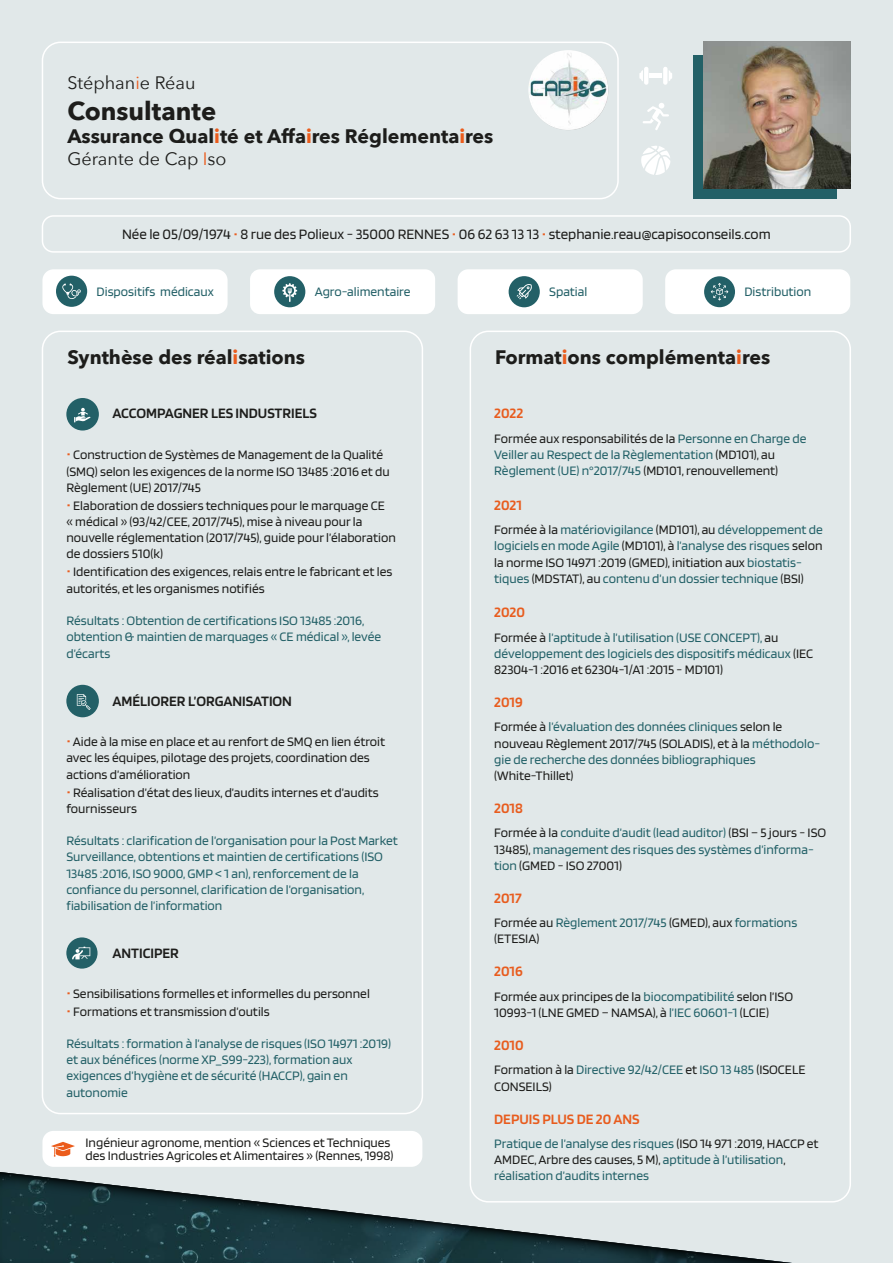
<style>
.page{position:relative;width:893px;height:1263px;background:#e1e8e9}
.page>*{position:absolute;margin:0;border:0;box-sizing:border-box;transform-origin:0 0}
.t1{font:700 25.5px "Avenir Next";color:#1d1d1b}
.t2{font:700 19.5px "Avenir Next";color:#1d1d1b}
.t3{font:18px "Avenir Next";color:#1d1d1b}
.t4{font:15px "Blinker";color:#1d1d1b}
.t5{font:600 15px "Blinker";color:#1d1d1b}
.t6{font:600 15px "Blinker";color:#e85c1e}
.t7{font:13.5px/16.2px "Blinker";color:#1d1d1b}
.t8{font:13.5px/16.2px "Blinker";color:#236168}
.t9{font:13.5px/16.2px "Blinker";color:#236067}
.s1{color:#eb5c1c}
.s2{color:#ea5c1e}
.s3{font-size:15px;color:#ea5c1e}
.s4{color:#e95c1e}
.s5{color:#236168}
.s6{color:#236269}
.s7{color:#1d1d1b}
</style>
<div class="page">
<svg style="left:0;top:1170px;width:848px;height:93px"></svg>
<div style="left:694px;top:55px;width:143px;height:144px;background:#236067"></div>
<img style="left:704px;top:42px;width:146px;height:146px">
<div style="left:42px;top:42px;width:577px;height:157px;border:2px solid #fff;border-radius:18px"></div>
<div style="left:42px;top:331px;width:381px;height:783px;border:2px solid #fff;border-radius:18px"></div>
<img style="left:528px;top:50px;width:80px;height:80px;border-radius:40px">
<div style="left:66px;top:398px;width:33px;height:32px;background:#236067;border-radius:50%"></div>
<svg style="left:74px;top:408px;width:17px;height:14px"></svg>
<div style="left:470px;top:331px;width:381px;height:871px;border:2px solid #fff;border-radius:18px"></div>
<div style="left:66px;top:685px;width:33px;height:32px;background:#236067;border-radius:50%"></div>
<svg style="left:77px;top:694px;width:14px;height:16px"></svg>
<div style="left:66px;top:937px;width:32px;height:31px;background:#236067;border-radius:50%"></div>
<svg style="left:72px;top:947px;width:18px;height:12px"></svg>
<div style="left:42px;top:269px;width:186px;height:45px;background:#fff;border-radius:11px"></div>
<div style="left:42px;top:1131px;width:380px;height:36px;background:#fff;border-radius:11px"></div>
<div style="left:250px;top:269px;width:185px;height:45px;background:#fff;border-radius:10px"></div>
<div style="left:458px;top:269px;width:185px;height:45px;background:#fff;border-radius:10px"></div>
<div style="left:665px;top:269px;width:185px;height:45px;background:#fff;border-radius:11px"></div>
<div style="left:56px;top:276px;width:31px;height:31px;background:#236067;border-radius:50%"></div>
<svg style="left:62px;top:283px;width:19px;height:16px"></svg>
<div style="left:274px;top:276px;width:31px;height:31px;background:#236067;border-radius:50%"></div>
<svg style="left:282px;top:283px;width:15px;height:19px"></svg>
<div style="left:509px;top:276px;width:31px;height:31px;background:#236067;border-radius:50%"></div>
<svg style="left:517px;top:284px;width:15px;height:15px"></svg>
<div style="left:704px;top:276px;width:31px;height:31px;background:#236067;border-radius:50%"></div>
<svg style="left:711px;top:283px;width:17px;height:18px"></svg>
<svg style="left:51px;top:1142px;width:24px;height:15px"></svg>
<div style="left:42px;top:215px;width:809px;height:38px;border:2px solid #fff;border-radius:11px"></div>
<hr style="left:649px;top:74px;width:13px;height:4px;background:#fff">
<svg style="left:663px;top:67px;width:9px;height:18px"></svg>
<svg style="left:639px;top:67px;width:9px;height:18px"></svg>
<svg style="left:643px;top:103px;width:26px;height:27px"></svg>
<svg style="left:641px;top:146px;width:29px;height:29px"></svg>
<h3 class="t3" style="left:67px;top:68px;width:130px">Stéphan<span class="s1">i</span>e Réau</h3>
<h1 class="t1" style="left:67px;top:89px;width:150px">Consultante</h1>
<h2 class="t2" style="left:67px;top:120px;width:428px">Assurance Qual<span class="s1">i</span>té et Affa<span class="s1">i</span>res Réglementa<span class="s1">i</span>res</h2>
<h3 class="t3" style="left:67px;top:143px;width:161px">Gérante de Cap <span class="s1">I</span>so</h3>
<p class="t4" style="left:122px;top:226px;width:650px">Née le 05/09/1974 <span class="s2">•</span> 8 rue des Polieux - 35000 RENNES <span class="s2">•</span> 06 62 63 13 13 <span class="s2">•</span> stephanie.reau@capisoconseils.com</p>
<p class="t9" style="left:97px;top:284px;width:119px">Dispositifs médicaux</p>
<p class="t9" style="left:315px;top:284px;width:97px">Agro-alimentaire</p>
<p class="t9" style="left:549px;top:283px;width:40px">Spatial</p>
<p class="t9" style="left:744px;top:284px;width:68px">Distribution</p>
<h2 class="t2" style="left:67px;top:340px;width:239px">Synthèse des réal<span class="s2">i</span>sations</h2>
<p class="t5" style="left:112px;top:406px;width:206px">ACCOMPAGNER LES INDUSTRIELS</p>
<p class="t7" style="left:66px;top:447px;width:325px"><span class="s3">•</span> Construction de Systèmes de Management de la Qualité (SMQ) selon les exigences de la norme ISO 13485 :2016 et du<br>Règlement (UE) 2017/745</p>
<p class="t7" style="left:66px;top:498px;width:331px"><span class="s3">•</span> Elaboration de dossiers techniques pour le marquage CE<br>« médical » (93/42/CEE, 2017/745), mise à niveau pour la nouvelle réglementation (2017/745), guide pour l’élaboration de dossiers 510(k)</p>
<p class="t7" style="left:66px;top:564px;width:327px"><span class="s3">•</span> Identification des exigences, relais entre le fabricant et les autorités, et les organismes notifiés</p>
<p class="t9" style="left:66px;top:613px;width:316px">Résultats : Obtention de certifications ISO 13485 :2016, obtention &amp; maintien de marquages « CE médical », levée d’écarts</p>
<p class="t5" style="left:112px;top:693px;width:181px">AMÉLIORER L’ORGANISATION</p>
<p class="t7" style="left:66px;top:734px;width:320px"><span class="s3">•</span> Aide à la mise en place et au renfort de SMQ en lien étroit avec les équipes, pilotage des projets, coordination des actions d’amélioration</p>
<p class="t7" style="left:66px;top:784px;width:314px"><span class="s3">•</span> Réalisation d’état des lieux, d’audits internes et d’audits fournisseurs</p>
<p class="t9" style="left:66px;top:833px;width:333px">Résultats : clarification de l’organisation pour la Post Market Surveillance, obtentions et maintien de certifications (ISO 13485 :2016, ISO 9000, GMP &lt; 1 an), renforcement de la confiance du personnel, clarification de l’organisation, fiabilisation de l’information</p>
<p class="t5" style="left:112px;top:945px;width:68px">ANTICIPER</p>
<p class="t7" style="left:66px;top:985px;width:305px"><span class="s3">•</span> Sensibilisations formelles et informelles du personnel</p>
<p class="t7" style="left:66px;top:1003px;width:205px"><span class="s3">•</span> Formations et transmission d’outils</p>
<p class="t9" style="left:66px;top:1036px;width:326px">Résultats : formation à l’analyse de risques (ISO 14971 :2019) et aux bénéfices (norme XP_S99-223), formation aux exigences d’hygiène et de sécurité (HACCP), gain en autonomie</p>
<p class="t7" style="left:86px;top:1136px;width:309px;line-height:13.5px">Ingénieur agronome, mention « Sciences et Techniques des Industries Agricoles et Alimentaires » (Rennes, 1998)</p>
<h2 class="t2" style="left:495px;top:340px;width:276px">Format<span class="s4">i</span>ons complémenta<span class="s4">i</span>res</h2>
<p class="t6" style="left:494px;top:406px;width:30px">2022</p>
<p class="t7" style="left:494px;top:430px;width:314px">Formée aux responsabilités de la <span class="s5">Personne en Charge de<br>Veiller au Respect de la Règlementation</span> (MD101), au<br><span class="s6">Règlement (UE) n°2017/745</span> (MD101, renouvellement)</p>
<p class="t6" style="left:494px;top:497px;width:29px">2021</p>
<p class="t8" style="left:494px;top:522px;width:330px"><span class="s7">Formée à la</span> matériovigilance <span class="s7">(MD101), au</span> développement de logiciels en mode Agile <span class="s7">(MD101), à</span> l’analyse des risques <span class="s7">selon la norme ISO 14971 :2019 (GMED), initiation aux</span> biostatis&shy;tiques <span class="s7">(MDSTAT), au</span> contenu d’un dossier technique <span class="s7">(BSI)</span></p>
<p class="t6" style="left:494px;top:605px;width:32px">2020</p>
<p class="t8" style="left:494px;top:629px;width:320px"><span class="s7">Formée à</span> l’aptitude à l’utilisation (USE CONCEPT), <span class="s7">au </span>développement des logiciels des dispositifs médicaux <span class="s7">(IEC<br>82304-1 :2016 et 62304-1/A1 :2015 - MD101)</span></p>
<p class="t6" style="left:494px;top:694px;width:30px">2019</p>
<p class="t8" style="left:494px;top:719px;width:327px"><span class="s7">Formée à</span> l’évaluation des données cliniques <span class="s7">selon le nouveau Règlement 2017/745 (SOLADIS), et à la</span> méthodolo&shy;gie de recherche des données bibliographiques</p>
<p class="t7" style="left:494px;top:768px;width:81px">(White-Thillet)</p>
<p class="t6" style="left:494px;top:800px;width:30px">2018</p>
<p class="t8" style="left:494px;top:825px;width:334px"><span class="s7">Formée à la</span> conduite d’audit (lead auditor) <span class="s7">(BSI – 5 jours - ISO<br>13485),</span> management des risques des systèmes d’informa&shy;tion <span class="s7">(GMED - ISO 27001)</span></p>
<p class="t6" style="left:494px;top:890px;width:29px">2017</p>
<p class="t8" style="left:494px;top:915px;width:305px"><span class="s7">Formée au</span> Règlement 2017/745 <span class="s7">(GMED), aux</span> formations <span class="s7">(ETESIA)</span></p>
<p class="t6" style="left:494px;top:963px;width:30px">2016</p>
<p class="t7" style="left:494px;top:988px;width:300px">Formée aux principes de la <span class="s5">biocompatibilité</span> selon l’ISO<br>10993-1 (LNE GMED – NAMSA), à <span class="s6">l’IEC 60601-1</span> (LCIE)</p>
<p class="t6" style="left:494px;top:1037px;width:31px">2010</p>
<p class="t7" style="left:494px;top:1062px;width:313px">Formation à la <span class="s5">Directive 92/42/CEE</span> et <span class="s5">ISO 13 485</span> (ISOCELE<br>CONSEILS)</p>
<p class="t6" style="left:494px;top:1111px;width:147px">DEPUIS PLUS DE 20 ANS</p>
<p class="t8" style="left:494px;top:1136px;width:326px">Pratique de l’analyse des risques <span class="s7">(ISO 14 971 :2019, HACCP et<br>AMDEC, Arbre des causes, 5 M),</span> aptitude à l’utilisation<span class="s7">, </span>réalisation d’audits internes</p>
</div>
